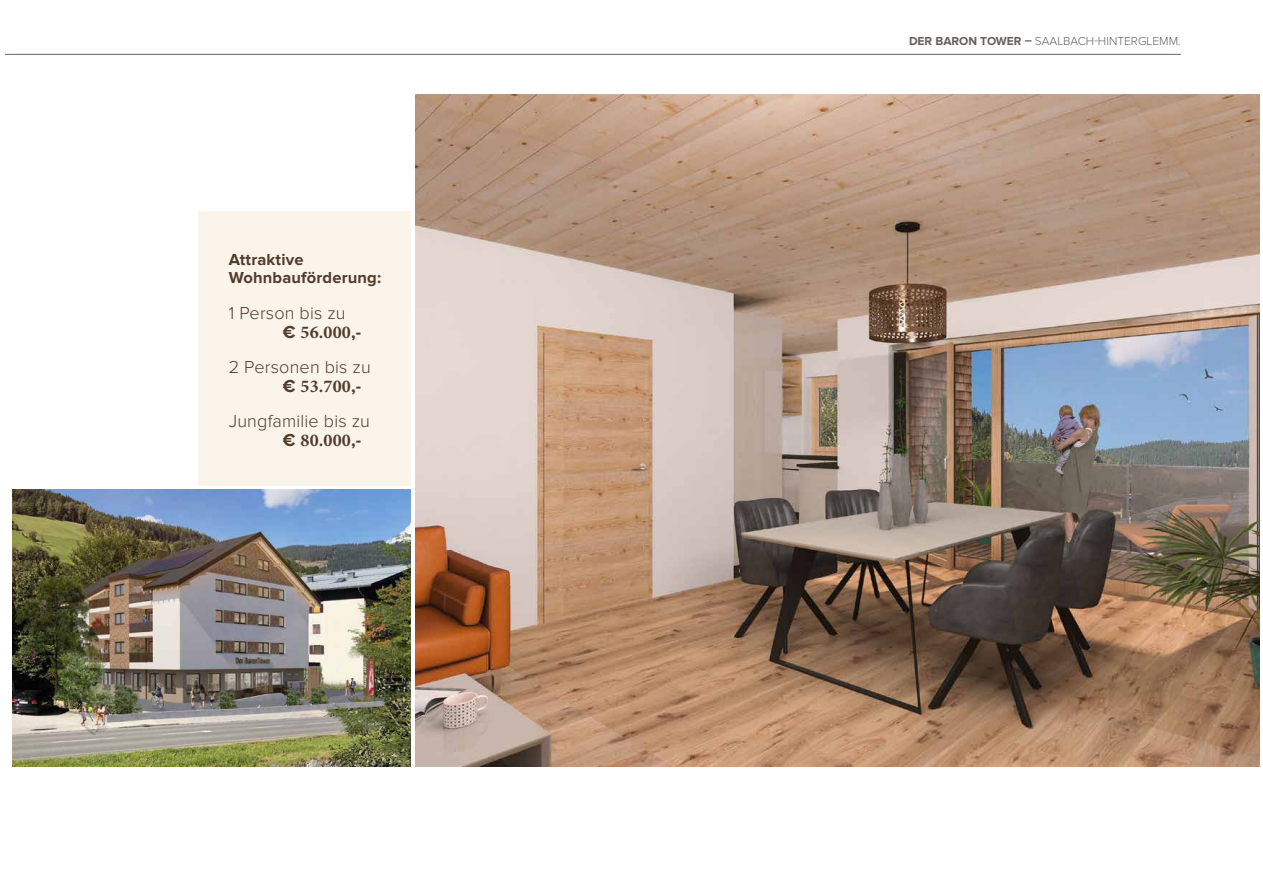
<style>
.page{position:relative;width:1263px;height:893px;background:#fff}
.page>*{position:absolute;margin:0;border:0;box-sizing:border-box;transform-origin:0 0}
.t1{font:300 18px/19.2px "Proxima Nova";letter-spacing:.01em;color:#513c2d}
.t2{font:700 16.5px/18px "Proxima Nova";letter-spacing:.01em;color:#513c2d}
.t3{font:300 12px "Proxima Nova";color:#66605d}
.s1{font-weight:700}
.s2{font-family:"Minion Pro";font-weight:700}
</style>
<div class="page">
<hr style="left:5px;top:54px;width:1176px;height:1px;background:#67615f">
<img style="left:416px;top:95px;width:843px;height:671px">
<div style="left:198px;top:211px;width:213px;height:274px;background:#faf4ea"></div>
<img style="left:12px;top:490px;width:399px;height:276px">
<p class="t2" style="left:229px;top:251px;width:154px">Attraktive<br>Wohnbauförderung:</p>
<p class="t1" style="left:283px;top:304px;width:80px;text-indent:-54px">1 Person bis zu <span class="s1">€</span> <span class="s2">56.000</span><span class="s1">,-</span></p>
<p class="t1" style="left:283px;top:358px;width:90px;text-indent:-54px">2 Personen bis zu <span class="s1">€</span> <span class="s2">53.700</span><span class="s1">,-</span></p>
<p class="t1" style="left:283px;top:412px;width:89px;text-indent:-54px">Jungfamilie bis zu <span class="s1">€</span> <span class="s2">80.000</span><span class="s1">,-</span></p>
<p class="t3" style="left:909px;top:36px;width:273px"><span class="s1">DER BARON TOWER –</span> SAALBACH-HINTERGLEMM.</p>
</div>
